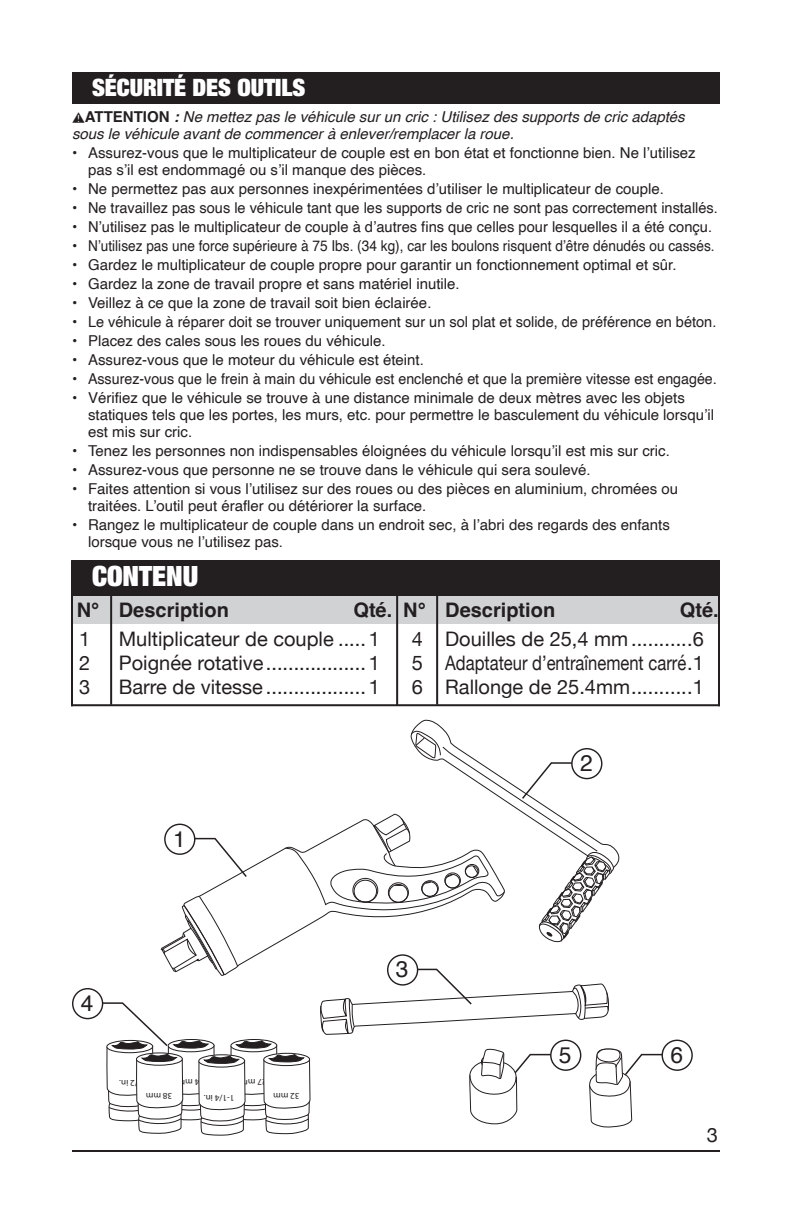
<style>
.page{position:relative;width:792px;height:1224px;background:#fff}
.page>*{position:absolute;margin:0;border:0;box-sizing:border-box;transform-origin:0 0}
.t1{font:900 condensed 28px "Helvetica Neue LT Std";color:#fff}
.t2{font:900 condensed 24px "Helvetica Neue LT Std";color:#fff}
.t3{font:22.6px "Helvetica";color:#231f20}
.t4{font:20px "Helvetica Neue";color:#231f20}
.t5{font:700 20px "Helvetica";color:#231f20}
.t6{font:15px "Helvetica";color:#231f20}
.t7{font:italic 15px/17px "Helvetica";color:#231f20}
.t8{font:9.8px "Myriad Pro";color:#231f20}
.t9{font:9px "Myriad Pro";color:#231f20}
.s1{font-weight:700;font-style:normal}
.s2{font-weight:700}
</style>
<div class="page">
<hr style="left:72px;top:1150px;width:648px;height:2px;background:#231f20">
<svg style="left:183px;top:824px;width:236px;height:144px"></svg>
<svg style="left:160px;top:895px;width:79px;height:81px"></svg>
<div style="left:72px;top:988px;width:31px;height:31px;border:1px solid #231f20;border-radius:50%"></div>
<svg style="left:188px;top:837px;width:60px;height:42px"></svg>
<div style="left:165px;top:824px;width:30px;height:30px;background:#fff;border-radius:50%"></div>
<div style="left:164px;top:824px;width:31px;height:31px;border:1px solid #231f20;border-radius:50%"></div>
<div style="left:72px;top:72px;width:648px;height:31px;background:#231f20"></div>
<div style="left:72px;top:588px;width:648px;height:36px;background:#d1d2d4"></div>
<div style="left:72px;top:560px;width:648px;height:36px;background:#231f20"></div>
<hr style="left:71px;top:560px;width:2px;height:146px;background:#231f20">
<hr style="left:718px;top:560px;width:2px;height:146px;background:#231f20">
<hr style="left:71px;top:704px;width:649px;height:2px;background:#231f20">
<hr style="left:396px;top:586px;width:2px;height:119px;background:#231f20">
<hr style="left:110px;top:594px;width:2px;height:111px;background:#231f20">
<hr style="left:436px;top:586px;width:2px;height:119px;background:#231f20">
<svg style="left:82px;top:1002px;width:229px;height:134px"></svg>
<svg style="left:284px;top:719px;width:336px;height:225px"></svg>
<div style="left:572px;top:749px;width:30px;height:30px;background:#fff;border-radius:50%"></div>
<div style="left:571px;top:748px;width:31px;height:31px;border:1px solid #231f20;border-radius:50%"></div>
<svg style="left:320px;top:968px;width:289px;height:67px"></svg>
<div style="left:388px;top:955px;width:30px;height:30px;background:#fff;border-radius:50%"></div>
<div style="left:387px;top:954px;width:31px;height:32px;border:1px solid #231f20;border-radius:50%"></div>
<div style="left:550px;top:1040px;width:31px;height:31px;border:1px solid #231f20;border-radius:50%"></div>
<div style="left:662px;top:1040px;width:31px;height:31px;border:1px solid #231f20;border-radius:50%"></div>
<svg style="left:469px;top:1049px;width:88px;height:76px"></svg>
<svg style="left:589px;top:1048px;width:80px;height:80px"></svg>
<p class="t2" style="left:92px;top:72px;width:215px">SÉCURITÉ DES OUTILS</p>
<p class="t7" style="left:72px;top:109px;width:614px;text-indent:13px"><span class="s1">ATTENTION</span> <span class="s2">:</span> Ne mettez pas le véhicule sur un cric : Utilisez des supports de cric adaptés sous le véhicule avant de commencer à enlever/remplacer la roue.</p>
<p class="t6" style="left:72px;top:141px;width:625px">• Assurez-vous que le multiplicateur de couple est en bon état et fonctionne bien. Ne l’utilisez</p>
<p class="t6" style="left:88px;top:158px;width:340px">pas s’il est endommagé ou s’il manque des pièces.</p>
<p class="t6" style="left:72px;top:177px;width:594px">• Ne permettez pas aux personnes inexpérimentées d’utiliser le multiplicateur de couple.</p>
<p class="t6" style="left:72px;top:196px;width:647px">• Ne travaillez pas sous le véhicule tant que les supports de cric ne sont pas correctement installés.</p>
<p class="t6" style="left:72px;top:215px;width:642px">• N’utilisez pas le multiplicateur de couple à d’autres fins que celles pour lesquelles il a été conçu.</p>
<p class="t6" style="left:72px;top:234px;width:644px">• N’utilisez pas une force supérieure à 75 Ibs. (34 kg), car les boulons risquent d’être dénudés ou cassés.</p>
<p class="t6" style="left:72px;top:253px;width:606px">• Gardez le multiplicateur de couple propre pour garantir un fonctionnement optimal et sûr.</p>
<p class="t6" style="left:72px;top:272px;width:389px">• Gardez la zone de travail propre et sans matériel inutile.</p>
<p class="t6" style="left:72px;top:291px;width:361px">• Veillez à ce que la zone de travail soit bien éclairée.</p>
<p class="t6" style="left:72px;top:310px;width:646px">• Le véhicule à réparer doit se trouver uniquement sur un sol plat et solide, de préférence en béton.</p>
<p class="t6" style="left:72px;top:329px;width:315px">• Placez des cales sous les roues du véhicule.</p>
<p class="t6" style="left:72px;top:348px;width:353px">• Assurez-vous que le moteur du véhicule est éteint.</p>
<p class="t6" style="left:72px;top:367px;width:647px">• Assurez-vous que le frein à main du véhicule est enclenché et que la première vitesse est engagée.</p>
<p class="t6" style="left:72px;top:386px;width:614px">• Vérifiez que le véhicule se trouve à une distance minimale de deux mètres avec les objets</p>
<p class="t6" style="left:88px;top:403px;width:628px">statiques tels que les portes, les murs, etc. pour permettre le basculement du véhicule lorsqu’il</p>
<p class="t6" style="left:88px;top:420px;width:106px">est mis sur cric.</p>
<p class="t6" style="left:72px;top:439px;width:599px">• Tenez les personnes non indispensables éloignées du véhicule lorsqu’il est mis sur cric.</p>
<p class="t6" style="left:72px;top:458px;width:520px">• Assurez-vous que personne ne se trouve dans le véhicule qui sera soulevé.</p>
<p class="t6" style="left:72px;top:477px;width:608px">• Faites attention si vous l’utilisez sur des roues ou des pièces en aluminium, chromées ou</p>
<p class="t6" style="left:88px;top:494px;width:340px">traitées. L’outil peut érafler ou détériorer la surface.</p>
<p class="t6" style="left:72px;top:513px;width:599px">• Rangez le multiplicateur de couple dans un endroit sec, à l’abri des regards des enfants</p>
<p class="t6" style="left:88px;top:530px;width:197px">lorsque vous ne l’utilisez pas.</p>
<p class="t8" style="left:331px;top:474px;width:27px;rotate:180deg">1/2 in.</p>
<p class="t8" style="left:398px;top:473px;width:30px;rotate:180deg">34 mm</p>
<p class="t8" style="left:466px;top:473px;width:30px;rotate:180deg">27 mm</p>
<p class="t8" style="left:431px;top:490px;width:35px;rotate:180deg">1-1/4 in.</p>
<p class="t1" style="left:92px;top:558px;width:108px">CONTENU</p>
<p class="t5" style="left:77px;top:598px;width:154px">N° Description</p>
<p class="t5" style="left:353px;top:598px;width:40px">Qté.</p>
<p class="t5" style="left:403px;top:598px;width:154px">N° Description</p>
<p class="t5" style="left:680px;top:598px;width:40px">Qté.</p>
<p class="t4" style="left:79px;top:624px;width:13px">1</p>
<p class="t4" style="left:119px;top:624px;width:263px">Multiplicateur de couple ..... 1</p>
<p class="t4" style="left:79px;top:648px;width:13px">2</p>
<p class="t4" style="left:119px;top:648px;width:263px">Poignée rotative.................. 1</p>
<p class="t4" style="left:79px;top:672px;width:13px">3</p>
<p class="t4" style="left:119px;top:672px;width:263px">Barre de vitesse .................. 1</p>
<p class="t3" style="left:173px;top:821px;width:14px">1</p>
<p class="t4" style="left:412px;top:624px;width:294px">4 Douilles de 25,4 mm ...........6</p>
<p class="t4" style="left:412px;top:648px;width:294px">5 Adaptateur d’entraînement carré.1</p>
<p class="t4" style="left:412px;top:672px;width:294px">6 Rallonge de 25.4mm...........1</p>
<h3 class="t3" style="left:580px;top:746px;width:14px">2</h3>
<p class="t3" style="left:81px;top:986px;width:14px">4</p>
<p class="t9" style="left:143px;top:1089px;width:25px;rotate:180deg">1/2 in.</p>
<p class="t9" style="left:204px;top:1088px;width:28px;rotate:180deg">34 mm</p>
<p class="t9" style="left:267px;top:1088px;width:28px;rotate:180deg">27 mm</p>
<p class="t9" style="left:172px;top:1101px;width:28px;rotate:180deg">38 mm</p>
<p class="t9" style="left:235px;top:1103px;width:32px;rotate:180deg">1-1/4 in.</p>
<p class="t9" style="left:300px;top:1102px;width:28px;rotate:180deg">32 mm</p>
<h3 class="t3" style="left:396px;top:952px;width:14px">3</h3>
<h3 class="t3" style="left:559px;top:1037px;width:14px">5</h3>
<p class="t3" style="left:670px;top:1037px;width:14px">6</p>
<h3 class="t4" style="left:707px;top:1120px;width:13px">3</h3>
</div>
